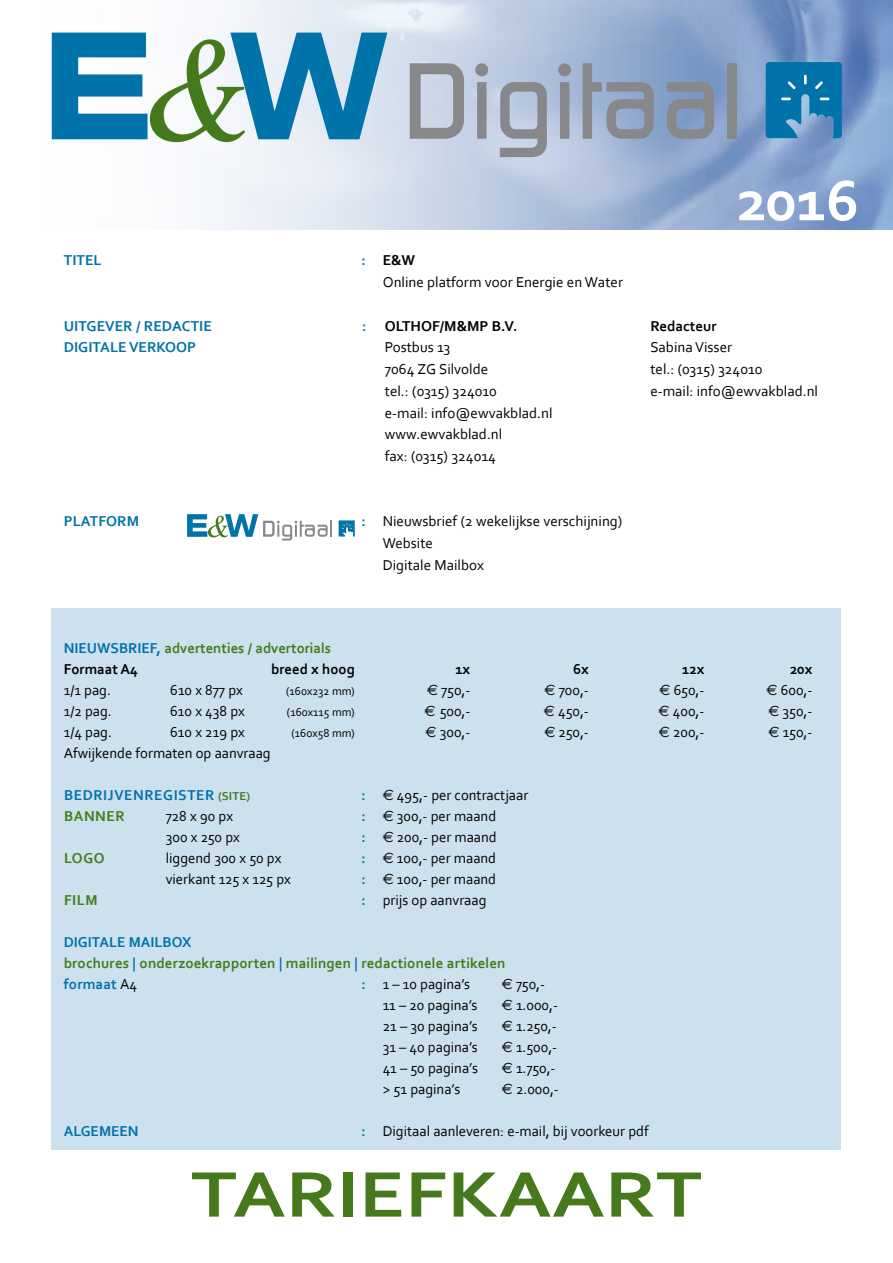
<style>
.page{position:relative;width:893px;height:1263px;background:#fff}
.page>*{position:absolute;margin:0;border:0;box-sizing:border-box;transform-origin:0 0}
.t1{font:700 67.5px "Corbel";color:#457a1c;scale:1.2 1}
.t2{font:700 60px "Corbel";color:#fff}
.t3{font:15px/21.8px "Corbel";color:#000}
.t4{font:700 15px/21px "Corbel";letter-spacing:.005em;color:#457a1c}
.t5{font:700 15px "Corbel";color:#0073ab}
.t6{font:700 15px "Corbel";color:#000}
.t7{font:12px "Corbel";color:#000}
.t8{font:700 12px "Corbel";color:#457a1c}
.s1{font-weight:700;color:#0073ab}
.s2{font-weight:700}
.s3{color:#0073ab}
.s4{color:#000}
.s5{font-family:"Euro Sans"}
.s6{font-weight:400;color:#000}
</style>
<div class="page">
<img style="left:51px;top:0;width:842px;height:230px">
<div style="left:51px;top:608px;width:789px;height:541px;background:#cce0ed"></div>
<svg style="left:187px;top:514px;width:145px;height:27px"></svg>
<svg style="left:339px;top:520px;width:16px;height:17px"></svg>
<svg style="left:52px;top:33px;width:335px;height:109px"></svg>
<svg style="left:410px;top:63px;width:54px;height:76px"></svg>
<svg style="left:475px;top:63px;width:14px;height:76px"></svg>
<svg style="left:500px;top:82px;width:47px;height:75px"></svg>
<svg style="left:558px;top:63px;width:14px;height:76px"></svg>
<svg style="left:583px;top:63px;width:71px;height:76px"></svg>
<svg style="left:667px;top:82px;width:47px;height:57px"></svg>
<div style="left:727px;top:63px;width:10px;height:76px;background:#87888a"></div>
<svg style="left:766px;top:62px;width:76px;height:76px"></svg>
<h2 class="t2" style="left:737px;top:163px;width:124px">2016</h2>
<p class="t5" style="left:64px;top:251px;width:39px">TITEL</p>
<p class="t3" style="left:383px;top:249px;width:242px;text-indent:-21px"><span class="s1">:</span> <span class="s2">E&amp;W<br></span>Online platform voor Energie en Water</p>
<p class="t5" style="left:64px;top:316px;width:150px">UITGEVER / REDACTIE</p>
<p class="t6" style="left:362px;top:316px;width:157px"><span class="s3">:</span> OLTHOF/M&amp;MP B.V.</p>
<p class="t6" style="left:650px;top:316px;width:68px">Redacteur</p>
<p class="t5" style="left:64px;top:338px;width:134px">DIGITALE VERKOOP</p>
<p class="t3" style="left:385px;top:336px;width:67px">Postbus 13</p>
<p class="t3" style="left:650px;top:336px;width:83px">Sabina Visser</p>
<p class="t3" style="left:385px;top:358px;width:105px">7064 ZG Silvolde</p>
<p class="t3" style="left:650px;top:358px;width:114px">tel.: (0315) 324010</p>
<p class="t3" style="left:385px;top:379px;width:114px">tel.: (0315) 324010</p>
<p class="t3" style="left:650px;top:379px;width:169px">e-mail: info@ewvakblad.nl</p>
<p class="t3" style="left:385px;top:401px;width:169px">e-mail: info@ewvakblad.nl www.ewvakblad.nl<br>fax: (0315) 324014</p>
<p class="t5" style="left:64px;top:512px;width:77px">PLATFORM</p>
<p class="t3" style="left:383px;top:510px;width:241px;text-indent:-21px"><span class="s1">:</span> Nieuwsbrief (2 wekelijkse verschijning)<br>Website<br>Digitale Mailbox</p>
<p class="t4" style="left:64px;top:637px;width:269px"><span class="s3">NIEUWSBRIEF,</span> advertenties / advertorials<br><span class="s4">Formaat A4</span></p>
<p class="t6" style="left:271px;top:660px;width:85px">breed x hoog</p>
<p class="t6" style="left:455px;top:660px;width:16px">1x</p>
<p class="t6" style="left:573px;top:660px;width:17px">6x</p>
<p class="t6" style="left:682px;top:660px;width:24px">12x</p>
<p class="t6" style="left:790px;top:660px;width:24px">20x</p>
<p class="t3" style="left:64px;top:679px;width:49px">1/1 pag.</p>
<p class="t3" style="left:170px;top:679px;width:74px">610 x 877 px</p>
<p class="t7" style="left:286px;top:684px;width:70px">(160x232 mm)</p>
<p class="t3" style="left:427px;top:679px;width:45px"><span class="s5">h</span> 750,-</p>
<p class="t3" style="left:544px;top:679px;width:46px"><span class="s5">h</span> 700,-</p>
<p class="t3" style="left:659px;top:679px;width:46px"><span class="s5">h</span> 650,-</p>
<p class="t3" style="left:766px;top:679px;width:47px"><span class="s5">h</span> 600,-</p>
<p class="t3" style="left:64px;top:700px;width:50px">1/2 pag.</p>
<p class="t3" style="left:170px;top:700px;width:76px">610 x 438 px</p>
<p class="t7" style="left:287px;top:705px;width:69px">(160x115 mm)</p>
<p class="t3" style="left:425px;top:700px;width:47px"><span class="s5">h</span> 500,-</p>
<p class="t3" style="left:544px;top:700px;width:46px"><span class="s5">h</span> 450,-</p>
<p class="t3" style="left:659px;top:700px;width:47px"><span class="s5">h</span> 400,-</p>
<p class="t3" style="left:768px;top:700px;width:46px"><span class="s5">h</span> 350,-</p>
<p class="t3" style="left:64px;top:721px;width:50px">1/4 pag.</p>
<p class="t3" style="left:170px;top:721px;width:76px">610 x 219 px</p>
<p class="t7" style="left:291px;top:726px;width:65px">(160x58 mm)</p>
<p class="t3" style="left:425px;top:721px;width:46px"><span class="s5">h</span> 300,-</p>
<p class="t3" style="left:544px;top:721px;width:46px"><span class="s5">h</span> 250,-</p>
<p class="t3" style="left:659px;top:721px;width:47px"><span class="s5">h</span> 200,-</p>
<p class="t3" style="left:768px;top:721px;width:45px"><span class="s5">h</span> 150,-</p>
<p class="t3" style="left:64px;top:742px;width:208px">Afwijkende formaten op aanvraag</p>
<p class="t5" style="left:64px;top:786px;width:71px">Bedrijvenre</p>
<p class="t5" style="left:163px;top:786px;width:20px">gister</p>
<p class="t8" style="left:218px;top:789px;width:34px">(SITE)</p>
<p class="t3" style="left:361px;top:784px;width:168px"><span class="s1">:</span> <span class="s5">h</span> 495,- per contractjaar</p>
<p class="t4" style="left:64px;top:805px;width:21px">Banner</p>
<p class="t3" style="left:166px;top:805px;width:69px">728 x 90 px</p>
<p class="t3" style="left:361px;top:805px;width:136px"><span class="s1">:</span> <span class="s5">h</span> 300,- per maand</p>
<p class="t3" style="left:166px;top:826px;width:76px">300 x 250 px</p>
<p class="t3" style="left:361px;top:826px;width:137px"><span class="s1">:</span> <span class="s5">h</span> 200,- per maand</p>
<p class="t4" style="left:64px;top:847px;width:42px">Logo</p>
<p class="t3" style="left:166px;top:847px;width:117px">liggend 300 x 50 px</p>
<p class="t3" style="left:361px;top:847px;width:136px"><span class="s1">:</span> <span class="s5">h</span> 100,- per maand</p>
<p class="t3" style="left:166px;top:868px;width:127px">vierkant 125 x 125 px</p>
<p class="t3" style="left:361px;top:868px;width:136px"><span class="s1">:</span> <span class="s5">h</span> 100,- per maand</p>
<p class="t4" style="left:64px;top:889px;width:35px">FILM</p>
<p class="t3" style="left:361px;top:889px;width:127px"><span class="s1">:</span> prijs op aanvraag</p>
<p class="t4" style="left:64px;top:931px;width:443px"><span class="s3">DIGITALE MAILBOX<br></span>brochures <span class="s3">|</span> onderzoekrapporten <span class="s3">|</span> mailingen <span class="s3">|</span> redactionele artikelen <span class="s3">formaat</span> <span class="s6">A4</span></p>
<p class="t3" style="left:361px;top:973px;width:110px"><span class="s1">:</span> 1 – 10 pagina’s</p>
<p class="t3" style="left:502px;top:973px;width:45px"><span class="s5">h</span> 750,-</p>
<p class="t3" style="left:383px;top:994px;width:96px">11 – 20 pagina’s</p>
<p class="t3" style="left:502px;top:994px;width:58px"><span class="s5">h</span> 1.000,-</p>
<p class="t3" style="left:383px;top:1015px;width:97px">21 – 30 pagina’s</p>
<p class="t3" style="left:502px;top:1015px;width:56px"><span class="s5">h</span> 1.250,-</p>
<p class="t3" style="left:383px;top:1036px;width:97px">31 – 40 pagina’s</p>
<p class="t3" style="left:502px;top:1036px;width:57px"><span class="s5">h</span> 1.500,-</p>
<p class="t3" style="left:383px;top:1057px;width:97px">41 – 50 pagina’s</p>
<p class="t3" style="left:502px;top:1057px;width:55px"><span class="s5">h</span> 1.750,-</p>
<p class="t3" style="left:383px;top:1078px;width:79px">&gt; 51 pagina’s</p>
<p class="t3" style="left:502px;top:1078px;width:59px"><span class="s5">h</span> 2.000,-</p>
<p class="t5" style="left:64px;top:1122px;width:76px">ALGEMEEN</p>
<p class="t3" style="left:361px;top:1120px;width:289px"><span class="s1">:</span> Digitaal aanleveren: e-mail, bij voorkeur pdf</p>
<h1 class="t1" style="left:191px;top:1152px;width:427px">TARIEFKAART</h1>
</div>
